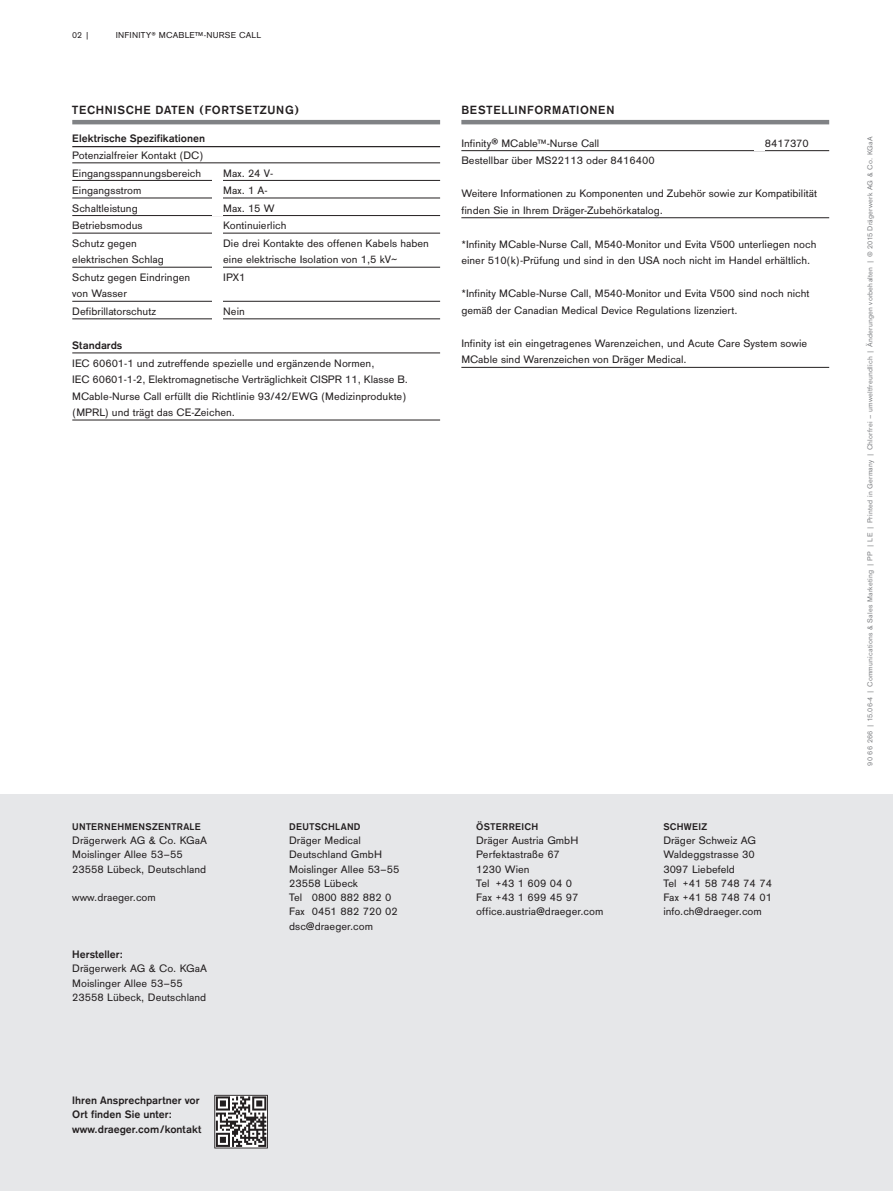
<style>
.page{position:relative;width:893px;height:1191px;background:#fff}
.page>*{position:absolute;margin:0;border:0;box-sizing:border-box;transform-origin:0 0}
._1_Tab_headline_1_8{font:700 12.3px "Draeger Sans";letter-spacing:.05em;color:#231f20}
._3_Tab_body_7_5pt{font:11.25px/16.5px "Draeger San Tab";color:#231f20}
.Adresscopy_black{font:11.25px/14.2px "Draeger Sans";color:#231f20}
.Tab_body_7_5pt{font:11.25px/16.5px "Draeger San Tab";color:#231f20}
.Adresscopy_black-2{font:11.25px "Draeger San Tab";color:#231f20}
.qr-code_black{font:700 11.25px/14.2px "Draeger Sans";color:#231f20}
.Tab_headline_3_7_5pt{font:700 11.25px "Draeger San Tab";color:#231f20}
.Manufacturer_blac{font:700 11.25px "Draeger Sans";color:#231f20}
._3_Tab_body_7_5pt-2{font:700 11.25px "Draeger San Tab";color:#231f20}
.Headline_country{font:700 10.2px "Draeger Sans";letter-spacing:.025em;color:#231f20}
.Section{font:9px "Draeger Sans";letter-spacing:.025em;color:#231f20}
.Pagination{font:9px "Draeger San Tab";color:#231f20}
.t1{font:7.5px "Draeger Sans";letter-spacing:.025em;color:#808285}
.s1{font-family:"Draeger Sans";font-size:9.6px}
.s2{font-family:"Draeger San Tab"}
.s3{font-family:"Draeger Sans"}
</style>
<div class="page">
<hr style="left:72px;top:146px;width:368px;height:1px;background:#231f20">
<hr style="left:72px;top:162px;width:368px;height:1px;background:#231f20">
<hr style="left:72px;top:180px;width:368px;height:1px;background:#231f20">
<hr style="left:72px;top:198px;width:368px;height:1px;background:#231f20">
<hr style="left:72px;top:215px;width:368px;height:1px;background:#231f20">
<hr style="left:72px;top:233px;width:368px;height:1px;background:#231f20">
<hr style="left:72px;top:267px;width:368px;height:1px;background:#231f20">
<hr style="left:72px;top:301px;width:368px;height:1px;background:#231f20">
<hr style="left:72px;top:318px;width:368px;height:1px;background:#231f20">
<hr style="left:72px;top:352px;width:368px;height:1px;background:#231f20">
<hr style="left:72px;top:420px;width:368px;height:1px;background:#231f20">
<div style="left:213px;top:168px;width:10px;height:13px;background:#fff"></div>
<div style="left:213px;top:186px;width:10px;height:13px;background:#fff"></div>
<div style="left:213px;top:203px;width:10px;height:13px;background:#fff"></div>
<div style="left:213px;top:221px;width:10px;height:13px;background:#fff"></div>
<div style="left:213px;top:255px;width:10px;height:13px;background:#fff"></div>
<div style="left:213px;top:289px;width:10px;height:13px;background:#fff"></div>
<div style="left:213px;top:307px;width:10px;height:12px;background:#fff"></div>
<hr style="left:461px;top:150px;width:368px;height:1px;background:#231f20">
<hr style="left:461px;top:217px;width:368px;height:1px;background:#231f20">
<hr style="left:461px;top:367px;width:368px;height:1px;background:#231f20">
<div style="left:754px;top:138px;width:11px;height:13px;background:#fff"></div>
<div style="left:0;top:794px;width:893px;height:397px;background:#e6e7e9"></div>
<hr style="left:72px;top:120px;width:368px;height:4px;background:#808285">
<hr style="left:461px;top:120px;width:368px;height:4px;background:#808285">
<svg style="left:214px;top:1094px;width:54px;height:54px;background:#8a8889"></svg>
<p class="Pagination" style="left:72px;top:30px;width:19px">02 |</p>
<p class="Section" style="left:116px;top:29px;width:147px">INFINITY® MCABLE™-NURSE CALL</p>
<p class="_1_Tab_headline_1_8" style="left:72px;top:101px;width:228px">TECHNISCHE DATEN (FORTSETZUNG)</p>
<p class="_1_Tab_headline_1_8" style="left:461px;top:101px;width:155px">BESTELLINFORMATIONEN</p>
<p class="Tab_headline_3_7_5pt" style="left:72px;top:132px;width:134px">Elektrische Spezifikationen</p>
<p class="_3_Tab_body_7_5pt" style="left:72px;top:147px;width:133px">Potenzialfreier Kontakt (DC)</p>
<p class="_3_Tab_body_7_5pt" style="left:72px;top:165px;width:130px">Eingangsspannungsbereich</p>
<p class="_3_Tab_body_7_5pt" style="left:223px;top:165px;width:51px">Max. 24 V-</p>
<p class="_3_Tab_body_7_5pt" style="left:72px;top:182px;width:71px">Eingangsstrom</p>
<p class="_3_Tab_body_7_5pt" style="left:223px;top:182px;width:46px">Max. 1 A-</p>
<p class="_3_Tab_body_7_5pt" style="left:72px;top:200px;width:67px">Schaltleistung</p>
<p class="_3_Tab_body_7_5pt" style="left:223px;top:200px;width:53px">Max. 15 W</p>
<p class="_3_Tab_body_7_5pt" style="left:72px;top:217px;width:72px">Betriebsmodus</p>
<p class="_3_Tab_body_7_5pt" style="left:223px;top:217px;width:65px">Kontinuierlich</p>
<p class="_3_Tab_body_7_5pt" style="left:72px;top:235px;width:66px">Schutz gegen</p>
<p class="_3_Tab_body_7_5pt" style="left:223px;top:235px;width:207px">Die drei Kontakte des offenen Kabels haben</p>
<p class="_3_Tab_body_7_5pt" style="left:72px;top:251px;width:93px">elektrischen Schlag</p>
<p class="_3_Tab_body_7_5pt" style="left:223px;top:251px;width:176px">eine elektrische Isolation von 1,5 kV~</p>
<p class="_3_Tab_body_7_5pt" style="left:72px;top:269px;width:119px">Schutz gegen Eindringen</p>
<p class="_3_Tab_body_7_5pt" style="left:223px;top:269px;width:24px">IPX1</p>
<p class="_3_Tab_body_7_5pt" style="left:72px;top:285px;width:56px">von Wasser</p>
<p class="_3_Tab_body_7_5pt" style="left:72px;top:303px;width:85px">Defibrillatorschutz</p>
<p class="_3_Tab_body_7_5pt" style="left:223px;top:303px;width:23px">Nein</p>
<p class="_3_Tab_body_7_5pt-2" style="left:72px;top:339px;width:52px">Standards</p>
<p class="_3_Tab_body_7_5pt" style="left:72px;top:355px;width:337px">IEC 60601-1 und zutreffende spezielle und ergänzende Normen,<br>IEC 60601-1-2, Elektromagnetische Verträglichkeit CISPR 11, Klasse B.<br>MCable-Nurse Call erfüllt die Richtlinie 93/42/EWG (Medizinprodukte) (MPRL) und trägt das CE-Zeichen.</p>
<p class="Tab_body_7_5pt" style="left:461px;top:135px;width:139px">Infinity® MCable<span class="s1">™</span>-Nurse Call</p>
<p class="Tab_body_7_5pt" style="left:765px;top:135px;width:46px">8417370</p>
<p class="Tab_body_7_5pt" style="left:461px;top:152px;width:195px">Bestellbar über MS22113 oder 8416400</p>
<p class="Tab_body_7_5pt" style="left:461px;top:185px;width:357px">Weitere Informationen zu Komponenten und Zubehör sowie zur Kompatibilität finden Sie in Ihrem Dräger-Zubehörkatalog.</p>
<p class="_3_Tab_body_7_5pt" style="left:461px;top:236px;width:357px">*Infinity MCable-Nurse Call, M540-Monitor und Evita V500 unterliegen noch einer 510(k)-Prüfung und sind in den USA noch nicht im Handel erhältlich.</p>
<p class="_3_Tab_body_7_5pt" style="left:461px;top:286px;width:350px">*Infinity MCable-Nurse Call, M540-Monitor und Evita V500 sind noch nicht gemäß der Canadian Medical Device Regulations lizenziert.</p>
<p class="Tab_body_7_5pt" style="left:461px;top:335px;width:347px">Infinity ist ein eingetragenes Warenzeichen, und Acute Care System sowie<br>MCable sind Warenzeichen von Dräger Medical.</p>
<p class="Headline_country" style="left:72px;top:819px;width:130px">UNTERNEHMENSZENTRALE</p>
<p class="Adresscopy_black" style="left:72px;top:832px;width:136px">Drägerwerk AG &amp; Co. KGaA</p>
<p class="Adresscopy_black" style="left:72px;top:847px;width:112px">Moislinger Allee <span class="s2">53</span>–<span class="s2">55</span></p>
<p class="Adresscopy_black" style="left:72px;top:861px;width:135px"><span class="s2">23558</span> Lübeck, Deutschland</p>
<p class="Adresscopy_black" style="left:72px;top:889px;width:85px">www.draeger.com</p>
<p class="Manufacturer_blac" style="left:72px;top:946px;width:52px">Hersteller:</p>
<p class="Adresscopy_black" style="left:72px;top:961px;width:136px">Drägerwerk AG &amp; Co. KGaA</p>
<p class="Adresscopy_black" style="left:72px;top:975px;width:112px">Moislinger Allee <span class="s2">53</span>–<span class="s2">55</span></p>
<p class="Adresscopy_black" style="left:72px;top:989px;width:135px"><span class="s2">23558</span> Lübeck, Deutschland</p>
<p class="qr-code_black" style="left:72px;top:1092px;width:131px">Ihren Ansprechpartner vor<br>Ort finden Sie unter: www.draeger.com/kontakt</p>
<p class="Headline_country" style="left:289px;top:819px;width:73px">DEUTSCHLAND</p>
<p class="Adresscopy_black" style="left:289px;top:832px;width:94px">Dräger Medical<br>Deutschland GmbH</p>
<p class="Adresscopy_black" style="left:289px;top:861px;width:112px">Moislinger Allee <span class="s2">53</span>–<span class="s2">55</span></p>
<p class="Adresscopy_black" style="left:289px;top:875px;width:70px"><span class="s2">23558</span> Lübeck</p>
<p class="Adresscopy_black-2" style="left:289px;top:891px;width:104px"><span class="s3">Tel</span> 0800 882 882 0</p>
<p class="Adresscopy_black-2" style="left:289px;top:905px;width:110px"><span class="s3">Fax</span> 0451 882 720 02</p>
<p class="Adresscopy_black" style="left:289px;top:918px;width:85px">dsc@draeger.com</p>
<p class="Headline_country" style="left:476px;top:819px;width:64px">ÖSTERREICH</p>
<p class="Adresscopy_black" style="left:476px;top:832px;width:104px">Dräger Austria GmbH</p>
<p class="Adresscopy_black" style="left:476px;top:847px;width:85px">Perfektastraße <span class="s2">67</span></p>
<p class="Adresscopy_black-2" style="left:476px;top:862px;width:55px">1230 <span class="s3">Wien</span></p>
<p class="Adresscopy_black-2" style="left:476px;top:877px;width:97px"><span class="s3">Tel +</span>43 1 609 04 0</p>
<p class="Adresscopy_black-2" style="left:476px;top:891px;width:104px"><span class="s3">Fax +</span>43 1 699 45 97</p>
<p class="Adresscopy_black" style="left:476px;top:904px;width:129px">office.austria@draeger.com</p>
<p class="Headline_country" style="left:663px;top:819px;width:45px">SCHWEIZ</p>
<p class="Adresscopy_black" style="left:663px;top:832px;width:94px">Dräger Schweiz AG</p>
<p class="Adresscopy_black" style="left:663px;top:847px;width:93px">Waldeggstrasse <span class="s2">30</span></p>
<p class="Adresscopy_black" style="left:663px;top:861px;width:73px"><span class="s2">3097</span> Liebefeld</p>
<p class="Adresscopy_black-2" style="left:663px;top:877px;width:110px"><span class="s3">Tel +</span>41 58 748 74 74</p>
<p class="Adresscopy_black-2" style="left:663px;top:891px;width:110px"><span class="s3">Fax +</span>41 58 748 74 01</p>
<p class="Adresscopy_black" style="left:663px;top:904px;width:100px">info.ch@draeger.com</p>
<p class="t1" style="left:865px;top:765px;width:631px;rotate:-90deg">90 66 266 | 15.06-4 | Communications &amp; Sales Marketing | PP | LE | Printed in Germany | Chlorfrei – umweltfreundlich | Änderungen vorbehalten | © 2015 Drägerwerk AG &amp; Co. KGaA</p>
</div>
